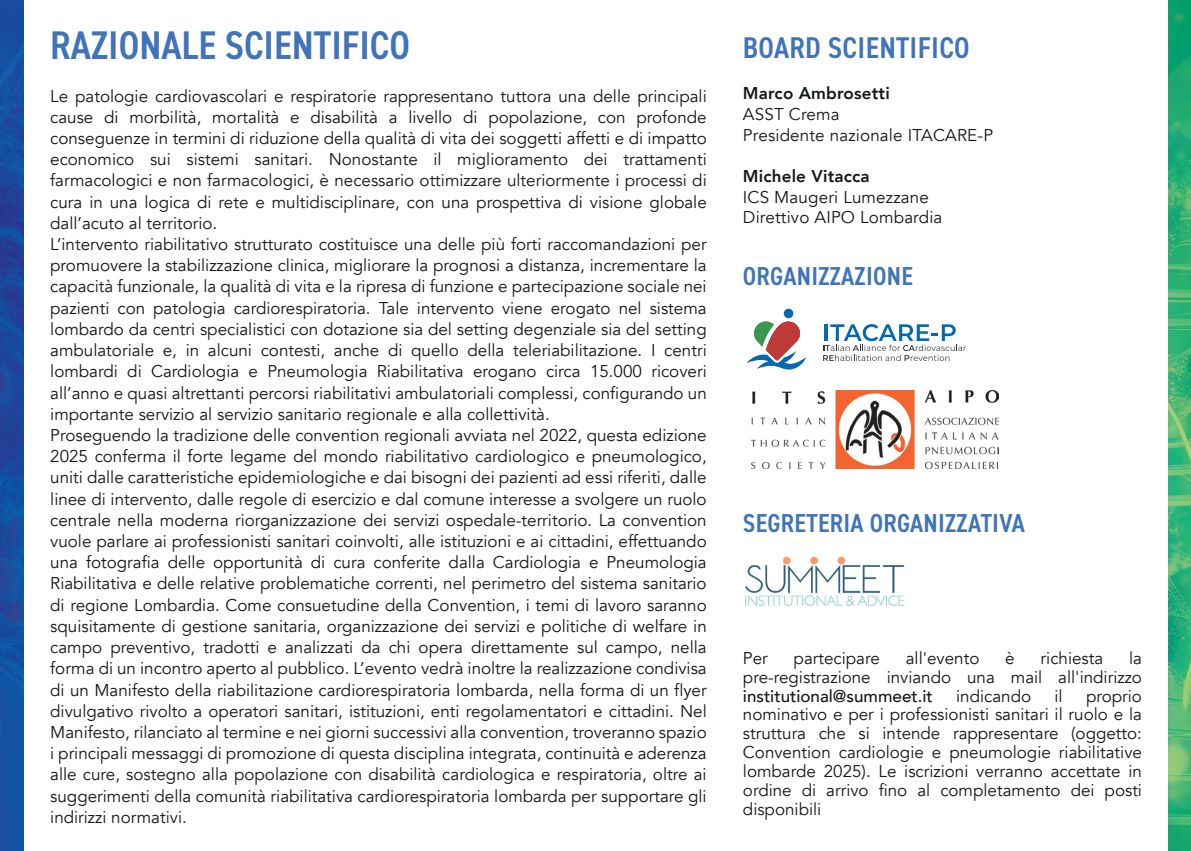
<style>
.page{position:relative;width:1191px;height:851px;background:#fff}
.page>*{position:absolute;margin:0;border:0;box-sizing:border-box;transform-origin:0 0}
.t1{font:600 condensed 40px "DIN2014";color:#3f74ba}
.t2{font:600 condensed 30px "DIN2014";letter-spacing:.01em;color:#3f74ba}
.t3{font:600 condensed 26px "DIN2014";letter-spacing:.01em;color:#3f74ba}
.t4{font:17px/21.2px "Avenir";color:#15181a}
.t5{font:800 17px "Avenir";letter-spacing:.01em;color:#15181a}
.t6{font:500 17px "Avenir";color:#15181a}
</style>
<div class="page">
<img style="left:0;top:0;width:24px;height:850px">
<img style="left:1168px;top:0;width:23px;height:850px">
<svg style="left:783px;top:308px;width:10px;height:10px"></svg>
<svg style="left:747px;top:321px;width:59px;height:48px"></svg>
<svg style="left:823px;top:324px;width:143px;height:37px"></svg>
<img style="left:751px;top:390px;width:247px;height:78px">
<img style="left:745px;top:556px;width:160px;height:50px">
<h1 class="t1" style="left:50px;top:19px;width:361px">RAZIONALE SCIENTIFICO</h1>
<p class="t4" style="left:50px;top:85px;width:658px">Le patologie cardiovascolari e respiratorie rappresentano tuttora una delle principali cause di morbilità, mortalità e disabilità a livello di popolazione, con profonde conseguenze in termini di riduzione della qualità di vita dei soggetti affetti e di impatto economico sui sistemi sanitari. Nonostante il miglioramento dei trattamenti farmacologici e non farmacologici, è necessario ottimizzare ulteriormente i processi di cura in una logica di rete e multidisciplinare, con una prospettiva di visione globale dall’acuto al territorio.<br>L’intervento riabilitativo strutturato costituisce una delle più forti raccomandazioni per promuovere la stabilizzazione clinica, migliorare la prognosi a distanza, incrementare la capacità funzionale, la qualità di vita e la ripresa di funzione e partecipazione sociale nei pazienti con patologia cardiorespiratoria. Tale intervento viene erogato nel sistema lombardo da centri specialistici con dotazione sia del setting degenziale sia del setting ambulatoriale e, in alcuni contesti, anche di quello della teleriabilitazione. I centri lombardi di Cardiologia e Pneumologia Riabilitativa erogano circa 15.000 ricoveri all’anno e quasi altrettanti percorsi riabilitativi ambulatoriali complessi, configurando un importante servizio al servizio sanitario regionale e alla collettività.<br>Proseguendo la tradizione delle convention regionali avviata nel 2022, questa edizione 2025 conferma il forte legame del mondo riabilitativo cardiologico e pneumologico, uniti dalle caratteristiche epidemiologiche e dai bisogni dei pazienti ad essi riferiti, dalle linee di intervento, dalle regole di esercizio e dal comune interesse a svolgere un ruolo centrale nella moderna riorganizzazione dei servizi ospedale-territorio. La convention vuole parlare ai professionisti sanitari coinvolti, alle istituzioni e ai cittadini, effettuando una fotografia delle opportunità di cura conferite dalla Cardiologia e Pneumologia Riabilitativa e delle relative problematiche correnti, nel perimetro del sistema sanitario di regione Lombardia. Come consuetudine della Convention, i temi di lavoro saranno squisitamente di gestione sanitaria, organizzazione dei servizi e politiche di welfare in campo preventivo, tradotti e analizzati da chi opera direttamente sul campo, nella forma di un incontro aperto al pubblico. L’evento vedrà inoltre la realizzazione condivisa di un Manifesto della riabilitazione cardiorespiratoria lombarda, nella forma di un flyer divulgativo rivolto a operatori sanitari, istituzioni, enti regolamentatori e cittadini. Nel Manifesto, rilanciato al termine e nei giorni successivi alla convention, troveranno spazio i principali messaggi di promozione di questa disciplina integrata, continuità e aderenza alle cure, sostegno alla popolazione con disabilità cardiologica e respiratoria, oltre ai suggerimenti della comunità riabilitativa cardiorespiratoria lombarda per supportare gli indirizzi normativi.</p>
<h2 class="t2" style="left:743px;top:28px;width:228px">BOARD SCIENTIFICO</h2>
<p class="t5" style="left:743px;top:80px;width:148px">Marco Ambrosetti</p>
<p class="t4" style="left:743px;top:104px;width:252px;line-height:20.6px">ASST Crema<br>Presidente nazionale ITACARE-P</p>
<p class="t5" style="left:743px;top:163px;width:128px">Michele Vitacca</p>
<p class="t4" style="left:743px;top:187px;width:201px;line-height:20.6px">ICS Maugeri Lumezzane<br>Direttivo AIPO Lombardia</p>
<h3 class="t3" style="left:743px;top:259px;width:171px">ORGANIZZAZIONE</h3>
<h3 class="t3" style="left:743px;top:506px;width:284px">SEGRETERIA ORGANIZZATIVA</h3>
<p class="t4" style="left:743px;top:649px;width:400px;line-height:18.8px;text-align:right">la<br>pre-registrazione inviando una mail all'indirizzo</p>
<p class="t6" style="left:743px;top:681px;width:191px">institutional@summeet.it</p>
<p class="t4" style="left:956px;top:685px;width:76px">indicando</p>
<p class="t4" style="left:1054px;top:685px;width:10px">il</p>
<p class="t4" style="left:743px;top:647px;width:26px">Per</p>
<p class="t4" style="left:793px;top:647px;width:88px">partecipare</p>
<p class="t4" style="left:905px;top:647px;width:75px">all'evento</p>
<p class="t4" style="left:1005px;top:647px;width:11px">è</p>
<p class="t4" style="left:1040px;top:647px;width:64px">richiesta</p>
<p class="t4" style="left:743px;top:686px;width:400px;line-height:18.8px;text-align:justify;text-indent:343px">proprio nominativo e per i professionisti sanitari il ruolo e la struttura che si intende rappresentare (oggetto:<br>Convention cardiologie e pneumologie riabilitative lombarde 2025). Le iscrizioni verranno accettate in ordine di arrivo fino al completamento dei posti disponibili</p>
</div>
